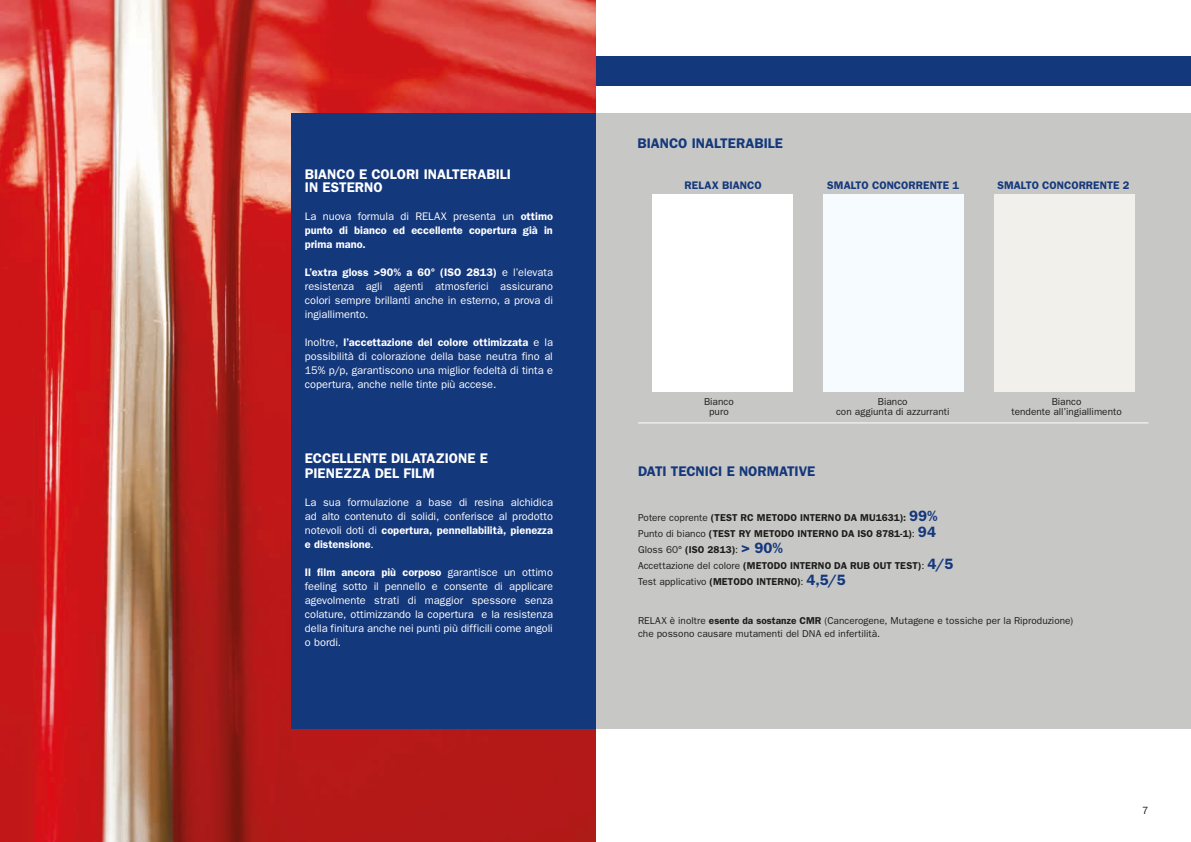
<style>
.page{position:relative;width:1191px;height:842px;background:#fff}
.page>*{position:absolute;margin:0;border:0;box-sizing:border-box;transform-origin:0 0}
.t1{font:600 14px/13px "Franklin Gothic";color:#fff}
.t2{font:600 14px "Franklin Gothic";color:#14387c}
.t3{font:11px/14px "Franklin Gothic";color:#fff;text-align:justify}
.t4{font:600 11px/14px "Franklin Gothic";color:#fff;text-align:justify}
.t5{font:600 11px "Franklin Gothic";letter-spacing:.005em;color:#14387c}
.t6{font:10.5px "Franklin Gothic";color:#1d1d1b}
.t7{font:600 10px/16px "Franklin Gothic";letter-spacing:.01em;color:#1d1d1b}
.t8{font:10px/10px "Franklin Gothic";letter-spacing:.005em;color:#1d1d1b;text-align:center}
.s1{font-weight:400}
.s2{font-weight:600}
.s3{font-size:15px;color:#14387c}
</style>
<div class="page">
<div style="left:595px;top:57px;width:596px;height:29px;background:#14387c"></div>
<img style="left:0;top:0;width:595px;height:842px">
<div style="left:595px;top:113px;width:596px;height:616px;background:#c7c7c6"></div>
<div style="left:291px;top:113px;width:304px;height:616px;background:#14387c"></div>
<hr style="left:638px;top:422px;width:510px;height:1px;background:#fff">
<div style="left:652px;top:194px;width:141px;height:198px;background:#fff"></div>
<div style="left:823px;top:194px;width:141px;height:198px;background:#f5fbff"></div>
<div style="left:993px;top:194px;width:141px;height:198px;background:#f1f0ea"></div>
<p class="t1" style="left:305px;top:167px;width:208px">BIANCO E COLORI INALTERABILI<br>IN ESTERNO</p>
<p class="t4" style="left:305px;top:208px;width:250px"><span class="s1">La nuova formula di RELAX presenta un</span> ottimo punto di bianco ed eccellente copertura già in prima mano.</p>
<p class="t3" style="left:305px;top:265px;width:250px"><span class="s2">L’extra gloss &gt;90% a 60° (ISO 2813)</span> e l’elevata resistenza agli agenti atmosferici assicurano colori sempre brillanti anche in esterno, a prova di ingiallimento.</p>
<p class="t3" style="left:305px;top:335px;width:250px">Inoltre, <span class="s2">l’accettazione del colore ottimizzata</span> e la possibilità di colorazione della base neutra fino al 15% p/p, garantiscono una miglior fedeltà di tinta e copertura, anche nelle tinte più accese.</p>
<p class="t1" style="left:305px;top:451px;width:184px;line-height:14px">ECCELLENTE DILATAZIONE E<br>PIENEZZA DEL FILM</p>
<p class="t3" style="left:305px;top:494px;width:250px">La sua formulazione a base di resina alchidica ad alto contenuto di solidi, conferisce al prodotto notevoli doti di <span class="s2">copertura, pennellabilità, pienezza e distensione</span>.</p>
<p class="t3" style="left:305px;top:564px;width:250px"><span class="s2">Il film ancora più corposo</span> garantisce un ottimo feeling sotto il pennello e consente di applicare agevolmente strati di maggior spessore senza colature, ottimizzando la copertura e la resistenza della finitura anche nei punti più difficili come angoli o bordi.</p>
<p class="t2" style="left:637px;top:135px;width:147px">BIANCO INALTERABILE</p>
<p class="t5" style="left:684px;top:179px;width:79px">RELAX BIANCO</p>
<p class="t5" style="left:827px;top:179px;width:133px">SMALTO CONCORRENTE 1</p>
<p class="t5" style="left:997px;top:179px;width:133px">SMALTO CONCORRENTE 2</p>
<p class="t8" style="left:704px;top:396px;width:31px">Bianco puro</p>
<p class="t8" style="left:836px;top:396px;width:115px">Bianco<br>con aggiunta di azzurranti</p>
<p class="t8" style="left:1011px;top:396px;width:112px">Bianco<br>tendente all’ingiallimento</p>
<p class="t2" style="left:638px;top:463px;width:179px">DATI TECNICI E NORMATIVE</p>
<p class="t7" style="left:638px;top:509px;width:316px"><span class="s1">Potere coprente</span> (TEST RC METODO INTERNO DA MU1631): <span class="s3">99% </span><span class="s1">Punto di bianco</span> (TEST RY METODO INTERNO DA ISO 8781-1)<span class="s1">:</span> <span class="s3">94<br></span><span class="s1">Gloss 60°</span> (ISO 2813)<span class="s1">:</span> <span class="s3">&gt; 90%<br></span><span class="s1">Accettazione del colore</span> (METODO INTERNO DA RUB OUT TEST)<span class="s1">:</span> <span class="s3">4/5<br></span><span class="s1">Test applicativo</span> (METODO INTERNO)<span class="s1">:</span> <span class="s3">4,5/5</span></p>
<p class="t8" style="left:638px;top:614px;width:437px;line-height:13px;text-align:left">RELAX è inoltre <span class="s2">esente da sostanze CMR</span> (Cancerogene, Mutagene e tossiche per la Riproduzione) che possono causare mutamenti del DNA ed infertilità.</p>
<p class="t6" style="left:1142px;top:804px;width:8px">7</p>
</div>
